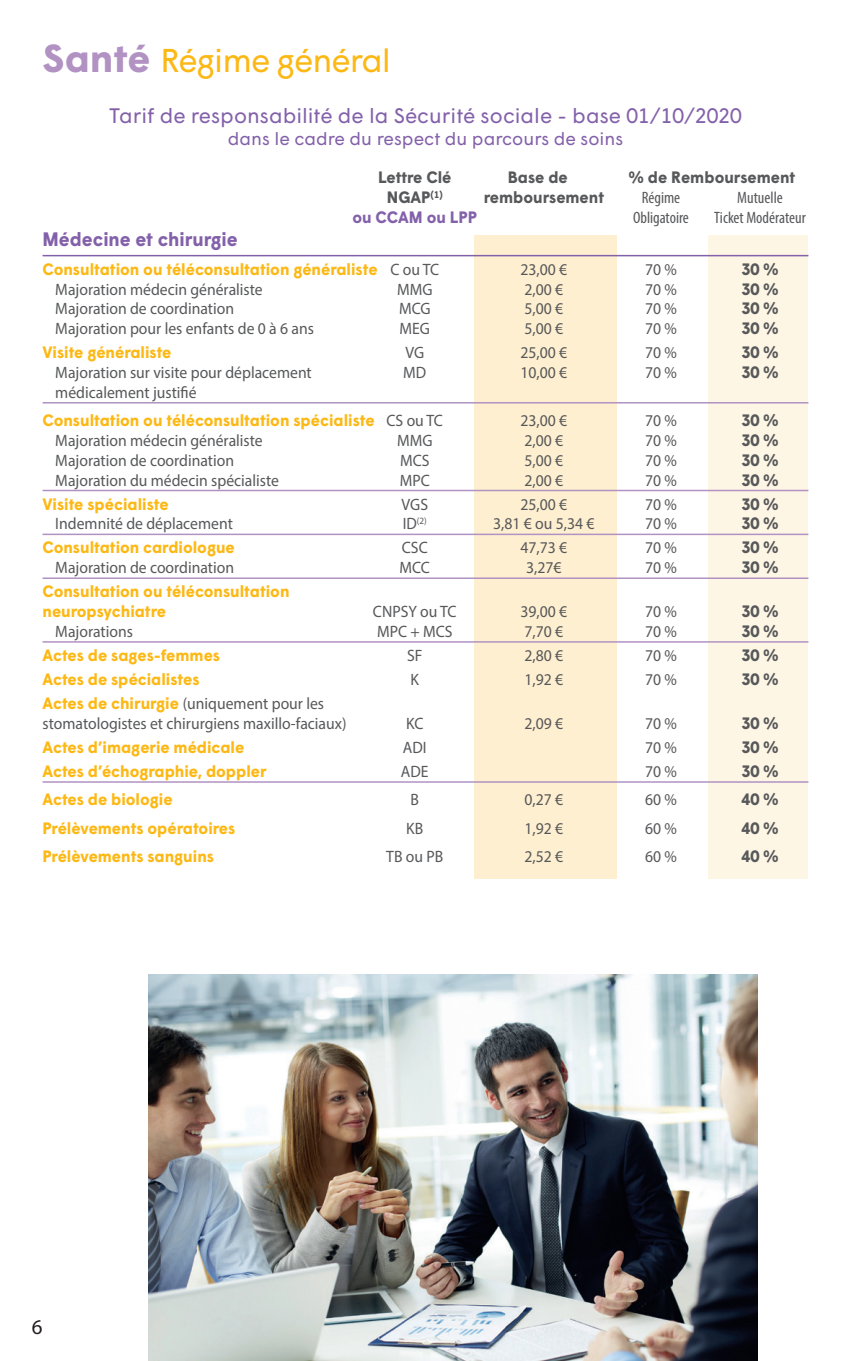
<style>
.page{position:relative;width:851px;height:1361px;background:#fff}
.page>*{position:absolute;margin:0;border:0;box-sizing:border-box;transform-origin:0 0}
.t1{font:33px "Wigrum";letter-spacing:-.03em;color:#fcb814}
.t2{font:21px "Wigrum";color:#8361aa}
.t3{font:21px "Myriad Pro";color:#231f20}
.t4{font:700 19.5px "Wigrum";color:#8361aa;scale:.95 1}
.t5{font:18px "Wigrum";color:#8361aa}
.t6{font:16.5px/19.8px "Myriad Pro";color:#57585a;scale:.95 1}
.t7{font:700 16.5px/19.8px "Wigrum";color:#fcb814;scale:.95 1}
.t8{font:700 16.5px "Wigrum";color:#57585a;scale:.95 1}
.t9{font:condensed 16.5px "Myriad Pro";color:#57585a}
.t10{font:700 16.5px "Wigrum";color:#8361aa;scale:.95 1}
.t11{font:9.6px "Myriad Pro";color:#57585a;scale:.95 1}
.s1{font-weight:700;font-size:39px;color:#b192c3}
.s2{font-family:"Myriad Pro";font-weight:400;color:#57585a}
.s3{font-size:16.5px}
.s4{font-family:"Wigrum";font-weight:700;color:#fcb814}
</style>
<div class="page">
<div style="left:474px;top:235px;width:143px;height:643px;background:#feefd0"></div>
<div style="left:708px;top:235px;width:100px;height:643px;background:#fef6e5"></div>
<hr style="left:43px;top:255px;width:765px;height:1px;background:#8361aa">
<hr style="left:43px;top:402px;width:765px;height:1px;background:#b192c3">
<hr style="left:43px;top:490px;width:765px;height:1px;background:#b192c3">
<hr style="left:43px;top:533px;width:765px;height:2px;background:#b192c3">
<hr style="left:43px;top:577px;width:765px;height:2px;background:#b192c3">
<hr style="left:43px;top:641px;width:765px;height:1px;background:#b192c3">
<hr style="left:43px;top:781px;width:765px;height:2px;background:#b192c3">
<img style="left:149px;top:975px;width:608px;height:386px">
<p class="t1" style="left:43px;top:35px;width:350px"><span class="s1">Santé</span> Régime général</p>
<p class="t2" style="left:109px;top:100px;width:634px">Tarif de responsabilité de la Sécurité sociale - base 01/10/2020</p>
<p class="t5" style="left:228px;top:125px;width:396px">dans le cadre du respect du parcours de soins</p>
<p class="t8" style="left:378px;top:165px;width:79px">Lettre Clé</p>
<p class="t8" style="left:508px;top:165px;width:65px">Base de</p>
<p class="t8" style="left:628px;top:165px;width:177px">% de Remboursement</p>
<p class="t8" style="left:387px;top:185px;width:60px">NGAP<sup>(1)</sup></p>
<p class="t8" style="left:483px;top:185px;width:128px">remboursement</p>
<p class="t9" style="left:641px;top:188px;width:40px">Régime</p>
<p class="t9" style="left:737px;top:188px;width:47px">Mutuelle</p>
<p class="t10" style="left:352px;top:205px;width:133px">ou CCAM ou LPP</p>
<p class="t9" style="left:633px;top:207px;width:57px">Obligatoire</p>
<p class="t9" style="left:714px;top:207px;width:93px">Ticket Modérateur</p>
<p class="t4" style="left:43px;top:225px;width:207px">Médecine et chirurgie</p>
<p class="t7" style="left:43px;top:258px;width:419px">Consultation ou téléconsultation généraliste <span class="s2">C ou TC</span></p>
<p class="t6" style="left:520px;top:259px;width:51px">23,00 €</p>
<p class="t6" style="left:645px;top:259px;width:35px">70 %</p>
<p class="t8" style="left:741px;top:256px;width:41px">30 %</p>
<p class="t6" style="left:55px;top:279px;width:220px">Majoration médecin généraliste</p>
<p class="t6" style="left:397px;top:279px;width:39px">MMG</p>
<p class="t6" style="left:524px;top:279px;width:42px">2,00 €</p>
<p class="t6" style="left:645px;top:279px;width:35px">70 %</p>
<p class="t8" style="left:741px;top:276px;width:41px">30 %</p>
<p class="t6" style="left:55px;top:299px;width:190px">Majoration de coordination</p>
<p class="t6" style="left:399px;top:299px;width:35px">MCG</p>
<p class="t6" style="left:524px;top:299px;width:42px">5,00 €</p>
<p class="t6" style="left:645px;top:299px;width:35px">70 %</p>
<p class="t8" style="left:741px;top:296px;width:41px">30 %</p>
<p class="t6" style="left:55px;top:318px;width:274px">Majoration pour les enfants de 0 à 6 ans</p>
<p class="t6" style="left:399px;top:318px;width:34px">MEG</p>
<p class="t6" style="left:524px;top:318px;width:42px">5,00 €</p>
<p class="t6" style="left:645px;top:318px;width:35px">70 %</p>
<p class="t8" style="left:741px;top:316px;width:41px">30 %</p>
<p class="t7" style="left:43px;top:341px;width:137px">Visite généraliste</p>
<p class="t6" style="left:405px;top:342px;width:21px">VG</p>
<p class="t6" style="left:520px;top:342px;width:51px">25,00 €</p>
<p class="t6" style="left:645px;top:342px;width:35px">70 %</p>
<p class="t8" style="left:741px;top:340px;width:41px">30 %</p>
<p class="t6" style="left:55px;top:362px;width:271px">Majoration sur visite pour déplacement</p>
<p class="t6" style="left:403px;top:362px;width:26px">MD</p>
<p class="t6" style="left:520px;top:362px;width:51px">10,00 €</p>
<p class="t6" style="left:645px;top:362px;width:35px">70 %</p>
<p class="t8" style="left:741px;top:360px;width:41px">30 %</p>
<p class="t6" style="left:55px;top:382px;width:150px">médicalement justifié</p>
<p class="t7" style="left:43px;top:409px;width:423px">Consultation ou téléconsultation spécialiste <span class="s2">CS ou TC</span></p>
<p class="t6" style="left:520px;top:410px;width:51px">23,00 €</p>
<p class="t6" style="left:645px;top:410px;width:35px">70 %</p>
<p class="t8" style="left:741px;top:408px;width:41px">30 %</p>
<p class="t6" style="left:55px;top:430px;width:220px">Majoration médecin généraliste</p>
<p class="t6" style="left:397px;top:430px;width:39px">MMG</p>
<p class="t6" style="left:524px;top:430px;width:42px">2,00 €</p>
<p class="t6" style="left:645px;top:430px;width:35px">70 %</p>
<p class="t8" style="left:741px;top:427px;width:41px">30 %</p>
<p class="t6" style="left:55px;top:450px;width:190px">Majoration de coordination</p>
<p class="t6" style="left:400px;top:450px;width:32px">MCS</p>
<p class="t6" style="left:524px;top:450px;width:42px">5,00 €</p>
<p class="t6" style="left:645px;top:450px;width:35px">70 %</p>
<p class="t8" style="left:741px;top:447px;width:41px">30 %</p>
<p class="t6" style="left:55px;top:470px;width:237px">Majoration du médecin spécialiste</p>
<p class="t6" style="left:399px;top:470px;width:33px">MPC</p>
<p class="t6" style="left:524px;top:470px;width:42px">2,00 €</p>
<p class="t6" style="left:645px;top:470px;width:35px">70 %</p>
<p class="t8" style="left:741px;top:467px;width:41px">30 %</p>
<p class="t7" style="left:43px;top:493px;width:134px">Visite spécialiste</p>
<p class="t6" style="left:401px;top:494px;width:30px">VGS</p>
<p class="t6" style="left:520px;top:494px;width:51px">25,00 €</p>
<p class="t6" style="left:645px;top:494px;width:35px">70 %</p>
<p class="t8" style="left:741px;top:491px;width:41px">30 %</p>
<p class="t6" style="left:55px;top:514px;width:188px">Indemnité de déplacement</p>
<p class="t11" style="left:402px;top:515px;width:27px"><span class="s3">ID</span>(2)</p>
<p class="t6" style="left:493px;top:514px;width:108px">3,81 € ou 5,34 €</p>
<p class="t6" style="left:645px;top:514px;width:35px">70 %</p>
<p class="t8" style="left:741px;top:511px;width:41px">30 %</p>
<p class="t7" style="left:43px;top:536px;width:204px">Consultation cardiologue</p>
<p class="t6" style="left:402px;top:538px;width:29px">CSC</p>
<p class="t6" style="left:520px;top:538px;width:51px">47,73 €</p>
<p class="t6" style="left:645px;top:538px;width:35px">70 %</p>
<p class="t8" style="left:741px;top:535px;width:41px">30 %</p>
<p class="t6" style="left:55px;top:557px;width:190px">Majoration de coordination</p>
<p class="t6" style="left:399px;top:557px;width:34px">MCC</p>
<p class="t6" style="left:526px;top:557px;width:39px">3,27€</p>
<p class="t6" style="left:645px;top:557px;width:35px">70 %</p>
<p class="t8" style="left:741px;top:555px;width:41px">30 %</p>
<p class="t7" style="left:43px;top:580px;width:261px">Consultation ou téléconsultation neuropsychiatre</p>
<p class="t6" style="left:373px;top:601px;width:90px">CNPSY ou TC</p>
<p class="t6" style="left:520px;top:601px;width:51px">39,00 €</p>
<p class="t6" style="left:645px;top:601px;width:35px">70 %</p>
<p class="t8" style="left:741px;top:599px;width:41px">30 %</p>
<p class="t6" style="left:55px;top:621px;width:83px">Majorations</p>
<p class="t6" style="left:377px;top:621px;width:81px">MPC + MCS</p>
<p class="t6" style="left:524px;top:621px;width:42px">7,70 €</p>
<p class="t6" style="left:645px;top:621px;width:35px">70 %</p>
<p class="t8" style="left:741px;top:618px;width:41px">30 %</p>
<p class="t7" style="left:43px;top:644px;width:188px">Actes de sages-femmes</p>
<p class="t6" style="left:407px;top:645px;width:18px">SF</p>
<p class="t6" style="left:524px;top:645px;width:42px">2,80 €</p>
<p class="t6" style="left:645px;top:645px;width:35px">70 %</p>
<p class="t8" style="left:741px;top:642px;width:41px">30 %</p>
<p class="t7" style="left:43px;top:668px;width:167px">Actes de spécialistes</p>
<p class="t6" style="left:410px;top:669px;width:10px">K</p>
<p class="t6" style="left:524px;top:669px;width:42px">1,92 €</p>
<p class="t6" style="left:645px;top:669px;width:35px">70 %</p>
<p class="t8" style="left:741px;top:667px;width:41px">30 %</p>
<p class="t6" style="left:43px;top:693px;width:321px"><span class="s4">Actes de chirurgie</span> (uniquement pour les stomatologistes et chirurgiens maxillo-faciaux)</p>
<p class="t6" style="left:406px;top:713px;width:20px">KC</p>
<p class="t6" style="left:524px;top:713px;width:42px">2,09 €</p>
<p class="t6" style="left:645px;top:713px;width:35px">70 %</p>
<p class="t8" style="left:741px;top:710px;width:41px">30 %</p>
<p class="t7" style="left:43px;top:736px;width:214px">Actes d’imagerie médicale</p>
<p class="t6" style="left:403px;top:737px;width:27px">ADI</p>
<p class="t6" style="left:645px;top:737px;width:35px">70 %</p>
<p class="t8" style="left:741px;top:734px;width:41px">30 %</p>
<p class="t7" style="left:43px;top:760px;width:237px">Actes d’échographie, doppler</p>
<p class="t6" style="left:401px;top:761px;width:31px">ADE</p>
<p class="t6" style="left:645px;top:761px;width:35px">70 %</p>
<p class="t8" style="left:741px;top:758px;width:41px">30 %</p>
<p class="t7" style="left:43px;top:788px;width:138px">Actes de biologie</p>
<p class="t6" style="left:410px;top:789px;width:10px">B</p>
<p class="t6" style="left:524px;top:789px;width:42px">0,27 €</p>
<p class="t6" style="left:645px;top:789px;width:35px">60 %</p>
<p class="t8" style="left:741px;top:787px;width:41px">40 %</p>
<p class="t7" style="left:43px;top:816px;width:204px">Prélèvements opératoires</p>
<p class="t6" style="left:406px;top:818px;width:19px">KB</p>
<p class="t6" style="left:524px;top:818px;width:42px">1,92 €</p>
<p class="t6" style="left:645px;top:818px;width:35px">60 %</p>
<p class="t8" style="left:741px;top:815px;width:41px">40 %</p>
<p class="t7" style="left:43px;top:845px;width:182px">Prélèvements sanguins</p>
<p class="t6" style="left:386px;top:846px;width:62px">TB ou PB</p>
<p class="t6" style="left:524px;top:846px;width:42px">2,52 €</p>
<p class="t6" style="left:645px;top:846px;width:35px">60 %</p>
<p class="t8" style="left:741px;top:843px;width:41px">40 %</p>
<p class="t3" style="left:32px;top:1314px;width:12px">6</p>
</div>
